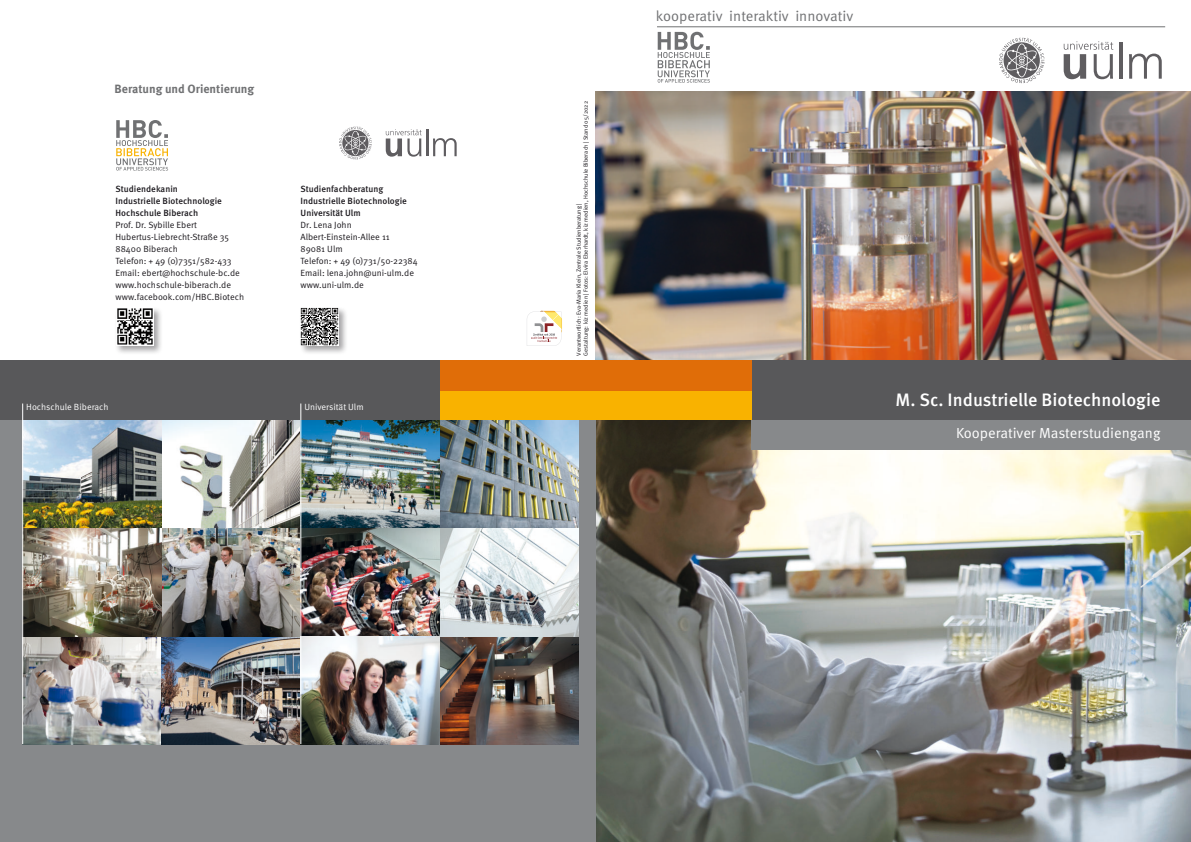
<style>
.page{position:relative;width:1191px;height:842px;background:#fff}
.page>*{position:absolute;margin:0;border:0;box-sizing:border-box;transform-origin:0 0}
.t1{font:500 18px "Meta OT";color:#fff}
.t2{font:14.6px "Meta OT Norm";color:#fff}
.t3{font:14.6px "Meta OT Norm";color:#707173}
.t4{font:700 12px "Meta OT";color:#707173}
.t5{font:9px/12px "Meta OT Norm";color:#1a171c}
.t6{font:500 9px/12px "Meta OT";color:#1a171c}
.t7{font:9px "Meta OT Norm";color:#fff}
.t8{font:6px/7px "Meta OT Norm";color:#1a171c}
</style>
<div class="page">
<img style="left:595px;top:420px;width:595px;height:422px">
<svg style="left:116px;top:120px;width:52px;height:51px"></svg>
<div style="left:115px;top:306px;width:48px;height:49px;background:#1a171c;opacity:.4"></div>
<img style="left:116px;top:308px;width:38px;height:37px">
<img style="left:595px;top:91px;width:595px;height:269px">
<div style="left:0;top:420px;width:595px;height:422px;background:#87898b"></div>
<div style="left:0;top:376px;width:1191px;height:44px;background:#58585a"></div>
<div style="left:0;top:360px;width:1191px;height:24px;background:#58585a"></div>
<img style="left:23px;top:420px;width:555px;height:324px">
<hr style="left:22px;top:403px;width:1px;height:341px;background:#fff">
<div style="left:439px;top:389px;width:312px;height:31px;background:#f9b200"></div>
<div style="left:439px;top:360px;width:312px;height:30px;background:#e06d08"></div>
<div style="left:299px;top:306px;width:48px;height:49px;background:#1a171c;opacity:.4"></div>
<img style="left:301px;top:308px;width:37px;height:37px">
<hr style="left:300px;top:403px;width:1px;height:341px;background:#fff">
<div style="left:751px;top:420px;width:440px;height:30px;background:#87898b"></div>
<svg style="left:527px;top:311px;width:35px;height:35px"></svg>
<hr style="left:657px;top:26px;width:508px;height:1px;background:#707173">
<svg style="left:657px;top:32px;width:53px;height:51px"></svg>
<hr style="left:1119px;top:42px;width:3px;height:37px;background:#1a171c">
<svg style="left:1129px;top:54px;width:32px;height:25px"></svg>
<svg style="left:1063px;top:41px;width:50px;height:38px"></svg>
<svg style="left:999px;top:38px;width:45px;height:45px"></svg>
<hr style="left:426px;top:130px;width:2px;height:26px;background:#1a171c">
<svg style="left:433px;top:138px;width:23px;height:18px"></svg>
<svg style="left:386px;top:129px;width:36px;height:28px"></svg>
<svg style="left:339px;top:127px;width:33px;height:32px"></svg>
<h3 class="t4" style="left:115px;top:84px;width:141px">Beratung und Orientierung</h3>
<p class="t6" style="left:116px;top:184px;width:108px">Studiendekanin<br>Industrielle Biotechnologie<br>Hochschule Biberach</p>
<p class="t5" style="left:116px;top:220px;width:130px">Prof. Dr. Sybille Ebert<br>Hubertus-Liebrecht-Straße 35<br>88400 Biberach<br>Telefon: + 49 (0)7351/582-433<br>Email: ebert@hochschule-bc.de www.hochschule-biberach.de www.facebook.com/HBC.Biotech</p>
<p class="t6" style="left:300px;top:184px;width:108px">Studienfachberatung<br>Industrielle Biotechnologie<br>Universität Ulm</p>
<p class="t5" style="left:300px;top:220px;width:119px">Dr. Lena John<br>Albert-Einstein-Allee 11<br>89081 Ulm<br>Telefon: + 49 (0)731/50-22384<br>Email: lena.john@uni-ulm.de www.uni-ulm.de</p>
<p class="t7" style="left:26px;top:403px;width:84px">Hochschule Biberach</p>
<p class="t7" style="left:304px;top:403px;width:61px">Universität Ulm</p>
<p class="t8" style="left:575px;top:355px;width:256px;rotate:-90deg">Verantwortlich: Eva-Maria Klein, Zentrale Studienberatung |<br>Gestaltung: kiz medien | Fotos: Elvira Eberhardt, kiz medien, Hochschule Biberach | Stand 05/2022</p>
<h2 class="t3" style="left:656px;top:9px;width:199px">kooperativ interaktiv innovativ</h2>
<h1 class="t1" style="left:895px;top:391px;width:266px">M. Sc. Industrielle Biotechnologie</h1>
<h2 class="t2" style="left:956px;top:426px;width:206px">Kooperativer Masterstudiengang</h2>
</div>
